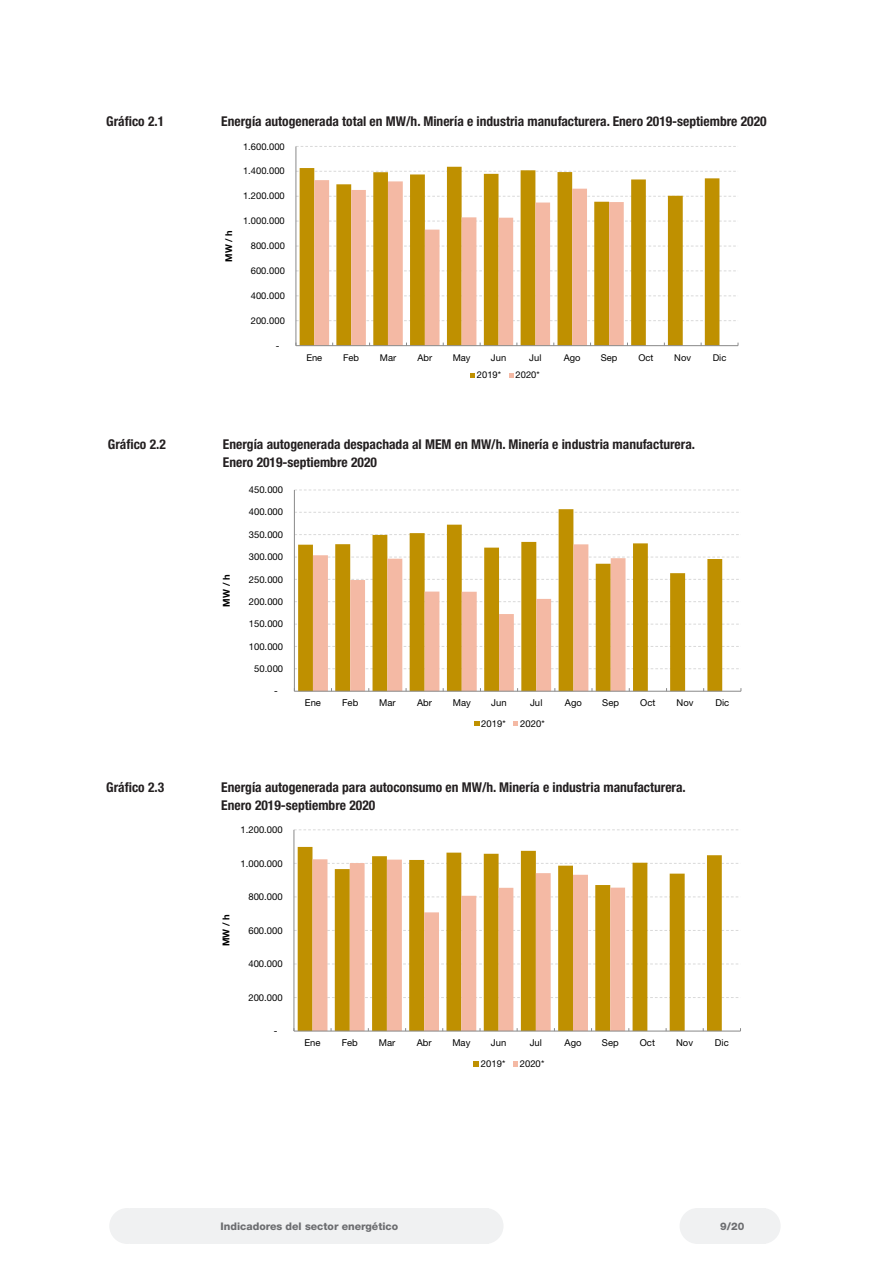
<style>
.page{position:relative;width:893px;height:1263px;background:#fff}
.page>*{position:absolute;margin:0;border:0;box-sizing:border-box;transform-origin:0 0}
.t1{font:700 condensed 13.5px/18px "Helvetica Neue LT Std";color:#231f20}
.t2{font:800 10.5px "Helvetica Neue LT Std";color:#6c6d70}
.t3{font:9.45px "Helvetica Neue LT Std";color:#000}
.t4{font:700 9.45px "Helvetica Neue LT Std";color:#000}
.t5{font:9.3px "Helvetica Neue LT Std";color:#000}
.t6{font:700 9.3px "Helvetica Neue LT Std";color:#000}
</style>
<div class="page">
<div style="left:680px;top:1208px;width:35px;height:36px;background:#f0f1f2;border-radius:50%"></div>
<div style="left:109px;top:1208px;width:36px;height:36px;background:#f0f1f2;border-radius:50%"></div>
<div style="left:745px;top:1208px;width:36px;height:36px;background:#f0f1f2;border-radius:50%"></div>
<div style="left:468px;top:1208px;width:35px;height:36px;background:#f0f1f2;border-radius:50%"></div>
<div style="left:699px;top:1208px;width:66px;height:36px;background:#f0f1f2"></div>
<div style="left:130px;top:1208px;width:359px;height:36px;background:#f0f1f2"></div>
<svg style="left:297px;top:320px;width:439px;height:1px"></svg>
<svg style="left:297px;top:295px;width:439px;height:1px"></svg>
<svg style="left:297px;top:271px;width:439px;height:1px"></svg>
<svg style="left:297px;top:246px;width:439px;height:1px"></svg>
<svg style="left:297px;top:221px;width:439px;height:1px"></svg>
<svg style="left:297px;top:196px;width:439px;height:1px"></svg>
<svg style="left:297px;top:171px;width:439px;height:1px"></svg>
<svg style="left:297px;top:146px;width:439px;height:1px"></svg>
<svg style="left:300px;top:167px;width:419px;height:178px"></svg>
<svg style="left:314px;top:180px;width:310px;height:165px"></svg>
<hr style="left:296px;top:146px;width:1px;height:200px;background:#898989">
<hr style="left:296px;top:345px;width:442px;height:1px;background:#898989">
<svg style="left:470px;top:373px;width:5px;height:5px"></svg>
<svg style="left:509px;top:373px;width:4px;height:5px"></svg>
<svg style="left:295px;top:668px;width:444px;height:1px"></svg>
<svg style="left:295px;top:646px;width:444px;height:1px"></svg>
<svg style="left:295px;top:624px;width:444px;height:1px"></svg>
<svg style="left:295px;top:601px;width:444px;height:1px"></svg>
<svg style="left:295px;top:579px;width:444px;height:1px"></svg>
<svg style="left:295px;top:557px;width:444px;height:1px"></svg>
<svg style="left:295px;top:534px;width:444px;height:1px"></svg>
<svg style="left:295px;top:512px;width:444px;height:1px"></svg>
<svg style="left:295px;top:490px;width:444px;height:1px"></svg>
<svg style="left:298px;top:509px;width:424px;height:182px"></svg>
<svg style="left:313px;top:544px;width:312px;height:147px"></svg>
<hr style="left:294px;top:490px;width:1px;height:201px;background:#898989">
<hr style="left:294px;top:691px;width:447px;height:1px;background:#898989">
<svg style="left:474px;top:721px;width:5px;height:5px"></svg>
<svg style="left:513px;top:721px;width:5px;height:5px"></svg>
<svg style="left:295px;top:997px;width:444px;height:1px"></svg>
<svg style="left:295px;top:964px;width:443px;height:1px"></svg>
<svg style="left:295px;top:930px;width:444px;height:1px"></svg>
<svg style="left:295px;top:896px;width:443px;height:1px"></svg>
<svg style="left:295px;top:863px;width:444px;height:1px"></svg>
<svg style="left:294px;top:829px;width:444px;height:1px"></svg>
<svg style="left:298px;top:847px;width:424px;height:184px"></svg>
<svg style="left:312px;top:859px;width:313px;height:172px"></svg>
<hr style="left:294px;top:830px;width:1px;height:201px;background:#898989">
<hr style="left:294px;top:1031px;width:446px;height:1px;background:#898989">
<svg style="left:474px;top:1061px;width:5px;height:5px"></svg>
<svg style="left:513px;top:1061px;width:5px;height:5px"></svg>
<p class="t1" style="left:106px;top:112px;width:59px">Gráfico 2.1</p>
<p class="t1" style="left:221px;top:112px;width:547px">Energía autogenerada total en MW/h. Minería e industria manufacturera. Enero 2019-septiembre 2020</p>
<p class="t5" style="left:243px;top:141px;width:43px">1.600.000</p>
<p class="t5" style="left:243px;top:166px;width:43px">1.400.000</p>
<p class="t5" style="left:243px;top:190px;width:43px">1.200.000</p>
<p class="t6" style="left:223px;top:262px;width:33px;rotate:-90deg">MW / h</p>
<p class="t5" style="left:243px;top:215px;width:43px">1.000.000</p>
<p class="t5" style="left:251px;top:240px;width:36px">800.000</p>
<p class="t5" style="left:251px;top:265px;width:36px">600.000</p>
<p class="t5" style="left:251px;top:290px;width:36px">400.000</p>
<p class="t5" style="left:251px;top:315px;width:36px">200.000</p>
<p class="t5" style="left:276px;top:340px;width:5px">-</p>
<p class="t5" style="left:306px;top:352px;width:17px">Ene</p>
<p class="t5" style="left:343px;top:352px;width:18px">Feb</p>
<p class="t5" style="left:380px;top:352px;width:18px">Mar</p>
<p class="t5" style="left:417px;top:352px;width:16px">Abr</p>
<p class="t5" style="left:453px;top:352px;width:19px">May</p>
<p class="t5" style="left:491px;top:352px;width:17px">Jun</p>
<p class="t5" style="left:529px;top:352px;width:14px">Jul</p>
<p class="t5" style="left:564px;top:352px;width:18px">Ago</p>
<p class="t5" style="left:601px;top:352px;width:18px">Sep</p>
<p class="t5" style="left:638px;top:352px;width:17px">Oct</p>
<p class="t5" style="left:674px;top:352px;width:18px">Nov</p>
<p class="t5" style="left:713px;top:352px;width:15px">Dic</p>
<p class="t5" style="left:477px;top:369px;width:26px">2019*</p>
<p class="t5" style="left:516px;top:369px;width:26px">2020*</p>
<p class="t1" style="left:108px;top:435px;width:59px">Gráfico 2.2</p>
<p class="t1" style="left:223px;top:435px;width:474px">Energía autogenerada despachada al MEM en MW/h. Minería e industria manufacturera.<br>Enero 2019-septiembre 2020</p>
<p class="t3" style="left:249px;top:484px;width:36px">450.000</p>
<p class="t3" style="left:249px;top:506px;width:36px">400.000</p>
<p class="t3" style="left:249px;top:529px;width:36px">350.000</p>
<p class="t4" style="left:221px;top:606px;width:33px;rotate:-90deg">MW / h</p>
<p class="t3" style="left:249px;top:551px;width:36px">300.000</p>
<p class="t3" style="left:249px;top:573px;width:36px">250.000</p>
<p class="t3" style="left:249px;top:596px;width:36px">200.000</p>
<p class="t3" style="left:249px;top:618px;width:36px">150.000</p>
<p class="t3" style="left:249px;top:641px;width:36px">100.000</p>
<p class="t3" style="left:254px;top:663px;width:31px">50.000</p>
<p class="t3" style="left:274px;top:685px;width:5px">-</p>
<p class="t3" style="left:305px;top:697px;width:18px">Ene</p>
<p class="t3" style="left:342px;top:697px;width:18px">Feb</p>
<p class="t3" style="left:379px;top:697px;width:18px">Mar</p>
<p class="t3" style="left:417px;top:697px;width:16px">Abr</p>
<p class="t3" style="left:453px;top:697px;width:20px">May</p>
<p class="t3" style="left:491px;top:697px;width:17px">Jun</p>
<p class="t3" style="left:530px;top:697px;width:14px">Jul</p>
<p class="t3" style="left:565px;top:697px;width:18px">Ago</p>
<p class="t3" style="left:602px;top:697px;width:18px">Sep</p>
<p class="t3" style="left:640px;top:697px;width:17px">Oct</p>
<p class="t3" style="left:677px;top:697px;width:19px">Nov</p>
<p class="t3" style="left:715px;top:697px;width:15px">Dic</p>
<p class="t3" style="left:481px;top:718px;width:26px">2019*</p>
<p class="t3" style="left:520px;top:718px;width:26px">2020*</p>
<p class="t1" style="left:106px;top:778px;width:59px">Gráfico 2.3</p>
<p class="t1" style="left:221px;top:778px;width:466px">Energía autogenerada para autoconsumo en MW/h. Minería e industria manufacturera.<br>Enero 2019-septiembre 2020</p>
<p class="t3" style="left:240px;top:824px;width:44px">1.200.000</p>
<p class="t3" style="left:240px;top:858px;width:44px">1.000.000</p>
<p class="t4" style="left:220px;top:946px;width:33px;rotate:-90deg">MW / h</p>
<p class="t3" style="left:248px;top:891px;width:36px">800.000</p>
<p class="t3" style="left:248px;top:925px;width:36px">600.000</p>
<p class="t3" style="left:248px;top:958px;width:36px">400.000</p>
<p class="t3" style="left:248px;top:992px;width:36px">200.000</p>
<p class="t3" style="left:274px;top:1025px;width:5px">-</p>
<p class="t3" style="left:304px;top:1037px;width:18px">Ene</p>
<p class="t3" style="left:342px;top:1037px;width:18px">Feb</p>
<p class="t3" style="left:379px;top:1037px;width:18px">Mar</p>
<p class="t3" style="left:417px;top:1037px;width:16px">Abr</p>
<p class="t3" style="left:452px;top:1037px;width:20px">May</p>
<p class="t3" style="left:491px;top:1037px;width:17px">Jun</p>
<p class="t3" style="left:530px;top:1037px;width:14px">Jul</p>
<p class="t3" style="left:564px;top:1037px;width:18px">Ago</p>
<p class="t3" style="left:602px;top:1037px;width:18px">Sep</p>
<p class="t3" style="left:640px;top:1037px;width:17px">Oct</p>
<p class="t3" style="left:676px;top:1037px;width:19px">Nov</p>
<p class="t3" style="left:715px;top:1037px;width:15px">Dic</p>
<p class="t3" style="left:481px;top:1058px;width:26px">2019*</p>
<p class="t3" style="left:520px;top:1058px;width:26px">2020*</p>
<p class="t2" style="left:221px;top:1220px;width:179px">Indicadores del sector energético</p>
<p class="t2" style="left:720px;top:1220px;width:26px">9/20</p>
</div>
